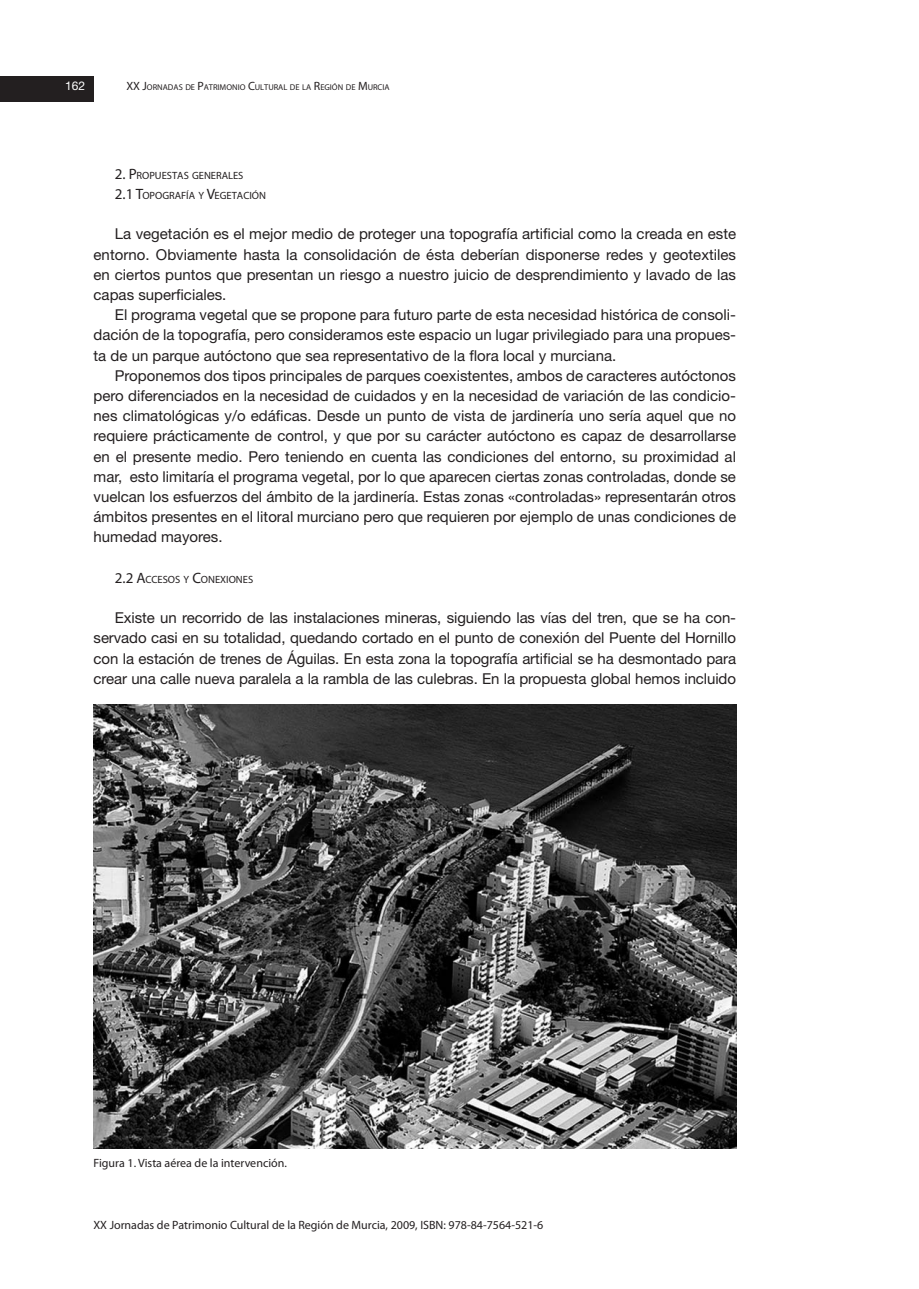
<style>
.page{position:relative;width:919px;height:1289px;background:#fff}
.page>*{position:absolute;margin:0;border:0;box-sizing:border-box;transform-origin:0 0}
.t1{font:15px/20.2px "Helvetica Neue";color:#231f20;text-align:justify}
.t2{font:12px "Myriad Pro";color:#231f20}
.t3{font:12px "Helvetica Neue";color:#fff}
.t4{font:10.5px/20.2px "Myriad Pro";color:#231f20}
.t5{font:8.4px "Myriad Pro";color:#231f20}
.s1{font-size:12px}
.s2{font-size:15px}
</style>
<div class="page">
<div style="left:0;top:77px;width:94px;height:25px;background:#231f20"></div>
<img style="left:94px;top:704px;width:642px;height:444px">
<p class="t3" style="left:65px;top:82px;width:22px">162</p>
<p class="t5" style="left:126px;top:82px;width:265px"><span class="s1">XX J</span>ORNADAS DE <span class="s1">P</span>ATRIMONIO <span class="s1">C</span>ULTURAL DE LA <span class="s1">R</span>EGIÓN DE <span class="s1">M</span>URCIA</p>
<p class="t4" style="left:115px;top:165px;width:153px"><span class="s2">2. P</span>ROPUESTAS GENERALES<br><span class="s2">2.1 T</span>OPOGRAFÍA Y <span class="s2">V</span>EGETACIÓN</p>
<p class="t1" style="left:94px;top:225px;width:644px;text-indent:21px">La vegetación es el mejor medio de proteger una topografía artificial como la creada en este entorno. Obviamente hasta la consolidación de ésta deberían disponerse redes y geotextiles en ciertos puntos que presentan un riesgo a nuestro juicio de desprendimiento y lavado de las capas superficiales.</p>
<p class="t1" style="left:94px;top:306px;width:644px;text-indent:21px">El programa vegetal que se propone para futuro parte de esta necesidad histórica de consoli&shy;dación de la topografía, pero consideramos este espacio un lugar privilegiado para una propues&shy;ta de un parque autóctono que sea representativo de la flora local y murciana.</p>
<p class="t1" style="left:94px;top:367px;width:644px;text-indent:21px">Proponemos dos tipos principales de parques coexistentes, ambos de caracteres autóctonos pero diferenciados en la necesidad de cuidados y en la necesidad de variación de las condicio&shy;nes climatológicas y/o edáficas. Desde un punto de vista de jardinería uno sería aquel que no requiere prácticamente de control, y que por su carácter autóctono es capaz de desarrollarse en el presente medio. Pero teniendo en cuenta las condiciones del entorno, su proximidad al mar, esto limitaría el programa vegetal, por lo que aparecen ciertas zonas controladas, donde se vuelcan los esfuerzos del ámbito de la jardinería. Estas zonas «controladas» representarán otros ámbitos presentes en el litoral murciano pero que requieren por ejemplo de unas condiciones de humedad mayores.</p>
<p class="t4" style="left:115px;top:569px;width:140px"><span class="s2">2.2 A</span>CCESOS Y <span class="s2">C</span>ONEXIONES</p>
<p class="t1" style="left:94px;top:609px;width:644px;text-indent:21px">Existe un recorrido de las instalaciones mineras, siguiendo las vías del tren, que se ha con&shy;servado casi en su totalidad, quedando cortado en el punto de conexión del Puente del Hornillo con la estación de trenes de Águilas. En esta zona la topografía artificial se ha desmontado para crear una calle nueva paralela a la rambla de las culebras. En la propuesta global hemos incluido</p>
<p class="t2" style="left:94px;top:1158px;width:195px">Figura 1. Vista aérea de la intervención.</p>
<p class="t2" style="left:94px;top:1219px;width:451px">XX Jornadas de Patrimonio Cultural de la Región de Murcia, 2009, ISBN: 978-84-7564-521-6</p>
</div>
